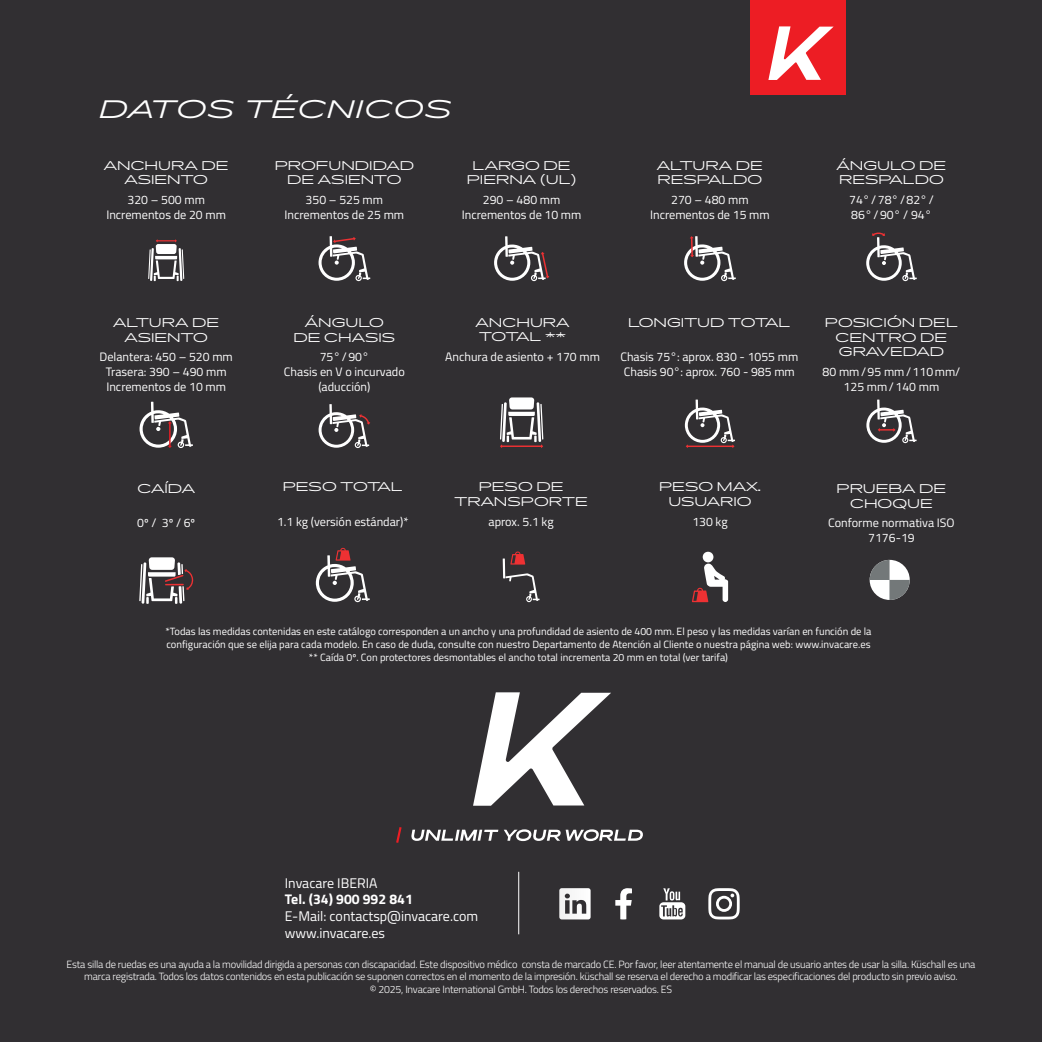
<style>
.page{position:relative;width:1042px;height:1042px;background:#312f32}
.page>*{position:absolute;margin:0;border:0;box-sizing:border-box;transform-origin:0 0}
.t1{font:italic 300 24.5px "Pano";letter-spacing:.045em;color:#fff}
.t2{font:14px/16.8px "Titillium Web";color:#fff}
.t3{font:700 14px "Titillium Web";color:#fff}
.t4{font:12.25px/14.7px "Titillium Web";color:#fff;text-align:center}
.t5{font:300 12.25px/14.7px "Pano";color:#fff;text-align:center}
.t6{font:300 10.5px/12.6px "Titillium Web";letter-spacing:-.02em;color:#fff;text-align:center}
.t7{font:10.5px/12.6px "Titillium Web";color:#fff;text-align:center}
</style>
<div class="page">
<div style="left:750px;top:0;width:95px;height:94px;background:#ed1d24"></div>
<svg style="left:768px;top:26px;width:65px;height:54px"></svg>
<svg style="left:473px;top:692px;width:138px;height:114px"></svg>
<svg style="left:411px;top:829px;width:87px;height:12px"></svg>
<svg style="left:504px;top:829px;width:139px;height:12px"></svg>
<svg style="left:396px;top:827px;width:6px;height:16px"></svg>
<hr style="left:518px;top:872px;width:1px;height:62px;background:#fff">
<svg style="left:615px;top:888px;width:17px;height:31px"></svg>
<svg style="left:708px;top:888px;width:31px;height:31px"></svg>
<svg style="left:559px;top:888px;width:31px;height:31px"></svg>
<svg style="left:659px;top:888px;width:26px;height:31px"></svg>
<svg style="left:319px;top:404px;width:51px;height:44px"></svg>
<svg style="left:316px;top:548px;width:54px;height:54px"></svg>
<svg style="left:140px;top:402px;width:53px;height:46px"></svg>
<svg style="left:500px;top:397px;width:43px;height:51px"></svg>
<svg style="left:148px;top:239px;width:36px;height:42px"></svg>
<svg style="left:494px;top:236px;width:55px;height:45px"></svg>
<svg style="left:684px;top:236px;width:52px;height:45px"></svg>
<svg style="left:318px;top:236px;width:52px;height:45px"></svg>
<svg style="left:503px;top:551px;width:36px;height:51px"></svg>
<svg style="left:866px;top:232px;width:51px;height:49px"></svg>
<svg style="left:139px;top:557px;width:54px;height:47px"></svg>
<svg style="left:866px;top:399px;width:50px;height:44px"></svg>
<svg style="left:692px;top:552px;width:36px;height:50px"></svg>
<svg style="left:685px;top:399px;width:50px;height:49px"></svg>
<svg style="left:869px;top:560px;width:41px;height:40px"></svg>
<h1 class="t1" style="left:99px;top:93px;width:354px">DATOS TÉCNICOS</h1>
<p class="t5" style="left:104px;top:158px;width:126px">ANCHURA DE<br>ASIENTO</p>
<p class="t4" style="left:106px;top:192px;width:121px">320 – 500 mm<br>Incrementos de 20 mm</p>
<p class="t5" style="left:275px;top:158px;width:141px">PROFUNDIDAD<br>DE ASIENTO</p>
<p class="t4" style="left:284px;top:192px;width:121px">350 – 525 mm<br>Incrementos de 25 mm</p>
<p class="t5" style="left:467px;top:158px;width:111px">LARGO DE<br>PIERNA (UL)</p>
<p class="t4" style="left:462px;top:192px;width:121px">290 – 480 mm<br>Incrementos de 10 mm</p>
<p class="t5" style="left:657px;top:158px;width:108px;text-align:left">ALTURA DE<br>RESPALDO</p>
<p class="t4" style="left:650px;top:192px;width:121px">270 – 480 mm<br>Incrementos de 15 mm</p>
<p class="t5" style="left:836px;top:158px;width:111px;text-align:left">ÁNGULO DE<br>RESPALDO</p>
<p class="t4" style="left:849px;top:192px;width:86px;text-align:left">74°/78°/82°/<br>86°/90° / 94°</p>
<p class="t5" style="left:113px;top:315px;width:108px">ALTURA DE<br>ASIENTO</p>
<p class="t4" style="left:100px;top:349px;width:135px">Delantera: 450 – 520 mm<br>Trasera: 390 – 490 mm<br>Incrementos de 10 mm</p>
<p class="t5" style="left:137px;top:481px;width:59px">CAÍDA</p>
<p class="t4" style="left:137px;top:515px;width:60px">0º / 3º / 6º</p>
<p class="t5" style="left:293px;top:315px;width:103px">ÁNGULO<br>DE CHASIS</p>
<p class="t4" style="left:284px;top:349px;width:122px">75°/90°<br>Chasis en V o incurvado (aducción)</p>
<p class="t5" style="left:283px;top:479px;width:122px">PESO TOTAL</p>
<p class="t4" style="left:277px;top:513px;width:133px">1.1 kg (versión estándar)*</p>
<p class="t5" style="left:476px;top:315px;width:95px;text-align:left">ANCHURA<br>TOTAL **</p>
<p class="t4" style="left:445px;top:349px;width:156px">Anchura de asiento + 170 mm</p>
<p class="t5" style="left:628px;top:315px;width:164px">LONGITUD TOTAL</p>
<p class="t4" style="left:620px;top:349px;width:179px;text-align:left">Chasis 75°: aprox. 830 - 1055 mm<br>Chasis 90°: aprox. 760 - 985 mm</p>
<p class="t5" style="left:825px;top:315px;width:135px">POSICIÓN DEL<br>CENTRO DE<br>GRAVEDAD</p>
<p class="t4" style="left:822px;top:364px;width:139px">80 mm/95 mm/110mm/<br>125 mm/140 mm</p>
<p class="t5" style="left:454px;top:479px;width:135px">PESO DE<br>TRANSPORTE</p>
<p class="t4" style="left:488px;top:513px;width:67px">aprox. 5.1 kg</p>
<p class="t5" style="left:659px;top:479px;width:103px">PESO MAX.<br>USUARIO</p>
<p class="t4" style="left:692px;top:513px;width:37px">130 kg</p>
<p class="t5" style="left:836px;top:481px;width:111px">PRUEBA DE<br>CHOQUE</p>
<p class="t4" style="left:828px;top:515px;width:128px">Conforme normativa ISO<br>7176-19</p>
<p class="t7" style="left:165px;top:625px;width:707px">*Todas las medidas contenidas en este catálogo corresponden a un ancho y una profundidad de asiento de 400 mm. El peso y las medidas varían en función de la configuración que se elija para cada modelo. En caso de duda, consulte con nuestro Departamento de Atención al Cliente o nuestra página web: www.invacare.es ** Caída 0º. Con protectores desmontables el ancho total incrementa 20 mm en total (ver tarifa)</p>
<h2 class="t2" style="left:285px;top:873px;width:94px">Invacare IBERIA</h2>
<h2 class="t3" style="left:285px;top:889px;width:130px">Tel. (34) 900 992 841</h2>
<h2 class="t2" style="left:285px;top:907px;width:195px">E-Mail: contactsp@invacare.com www.invacare.es</h2>
<p class="t6" style="left:67px;top:957px;width:910px">Esta silla de ruedas es una ayuda a la movilidad dirigida a personas con discapacidad. Este dispositivo médico consta de marcado CE. Por favor, leer atentamente el manual de usuario antes de usar la silla. Küschall es una marca registrada. Todos los datos contenidos en esta publicación se suponen correctos en el momento de la impresión. küschall se reserva el derecho a modificar las especificaciones del producto sin previo aviso.<br>© 2025, Invacare International GmbH. Todos los derechos reservados. ES</p>
</div>
